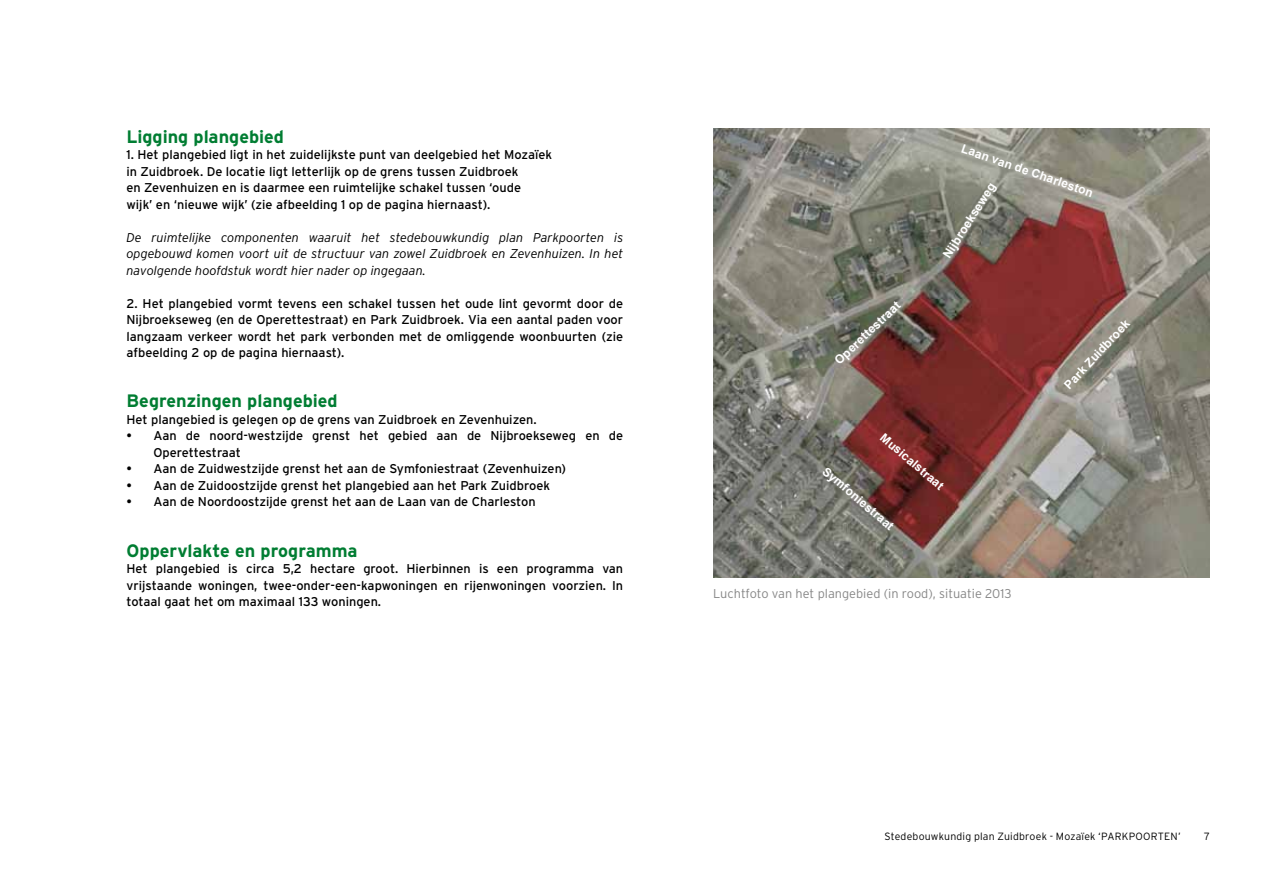
<style>
.page{position:relative;width:1263px;height:893px;background:#fff}
.page>*{position:absolute;margin:0;border:0;box-sizing:border-box;transform-origin:0 0}
.t1{font:700 18px "Interstate";color:#007d32}
.t2{font:12.75px/16.5px "Interstate";color:#000}
.t3{font:italic 300 12.75px/16.5px "Interstate";color:#000;text-align:justify}
.t4{font:300 12.75px "Interstate";color:#878787}
.t5{font:700 12px "Arial";color:#fff}
.t6{font:300 10.5px "Interstate";letter-spacing:.02em;color:#000}
</style>
<div class="page">
<img style="left:713px;top:128px;width:497px;height:450px">
<h1 class="t1" style="left:126px;top:125px;width:159px">Ligging plangebied</h1>
<p class="t2" style="left:126px;top:146px;width:427px">1. Het plangebied ligt in het zuidelijkste punt van deelgebied het Mozaïek in Zuidbroek. De locatie ligt letterlijk op de grens tussen Zuidbroek<br>en Zevenhuizen en is daarmee een ruimtelijke schakel tussen ‘oude<br>wijk’ en ‘nieuwe wijk’ (zie afbeelding 1 op de pagina hiernaast).</p>
<p class="t3" style="left:126px;top:229px;width:498px">De ruimtelijke componenten waaruit het stedebouwkundig plan Parkpoorten is opgebouwd komen voort uit de structuur van zowel Zuidbroek en Zevenhuizen. In het navolgende hoofdstuk wordt hier nader op ingegaan.</p>
<p class="t2" style="left:126px;top:295px;width:498px;text-align:justify">2. Het plangebied vormt tevens een schakel tussen het oude lint gevormt door de Nijbroekseweg (en de Operettestraat) en Park Zuidbroek. Via een aantal paden voor langzaam verkeer wordt het park verbonden met de omliggende woonbuurten (zie afbeelding 2 op de pagina hiernaast).</p>
<h1 class="t1" style="left:126px;top:390px;width:213px">Begrenzingen plangebied</h1>
<p class="t2" style="left:126px;top:411px;width:412px">Het plangebied is gelegen op de grens van Zuidbroek en Zevenhuizen.</p>
<p class="t2" style="left:153px;top:427px;width:471px;text-indent:-27px">• Aan de noord-westzijde grenst het gebied aan de Nijbroekseweg en de<br>Operettestraat</p>
<p class="t2" style="left:126px;top:460px;width:441px">• Aan de Zuidwestzijde grenst het aan de Symfoniestraat (Zevenhuizen)</p>
<p class="t2" style="left:126px;top:477px;width:425px">• Aan de Zuidoostzijde grenst het plangebied aan het Park Zuidbroek</p>
<p class="t2" style="left:126px;top:493px;width:411px">• Aan de Noordoostzijde grenst het aan de Laan van de Charleston</p>
<h1 class="t1" style="left:126px;top:539px;width:233px">Oppervlakte en programma</h1>
<p class="t2" style="left:126px;top:560px;width:498px;text-align:justify">Het plangebied is circa 5,2 hectare groot. Hierbinnen is een programma van vrijstaande woningen, twee-onder-een-kapwoningen en rijenwoningen voorzien. In totaal gaat het om maximaal 133 woningen.</p>
<p class="t5" style="left:831px;top:356px;width:87px;rotate:-43deg">Operettestraat</p>
<p class="t5" style="left:964px;top:140px;width:140px;rotate:19deg">Laan van de Charleston</p>
<p class="t5" style="left:939px;top:252px;width:88px;rotate:-57deg">Nijbroekseweg</p>
<p class="t5" style="left:1061px;top:381px;width:91px;rotate:-47deg">Park Zuidbroek</p>
<p class="t5" style="left:887px;top:430px;width:81px;rotate:40deg">Musicalstraat</p>
<p class="t5" style="left:829px;top:463px;width:91px;rotate:40deg">Symfoniestraat</p>
<p class="t4" style="left:713px;top:585px;width:300px">Luchtfoto van het plangebied (in rood), situatie 2013</p>
<p class="t6" style="left:884px;top:830px;width:298px">Stedebouwkundig plan Zuidbroek - Mozaïek ‘PARKPOORTEN’</p>
<p class="t6" style="left:1204px;top:830px;width:7px">7</p>
</div>
